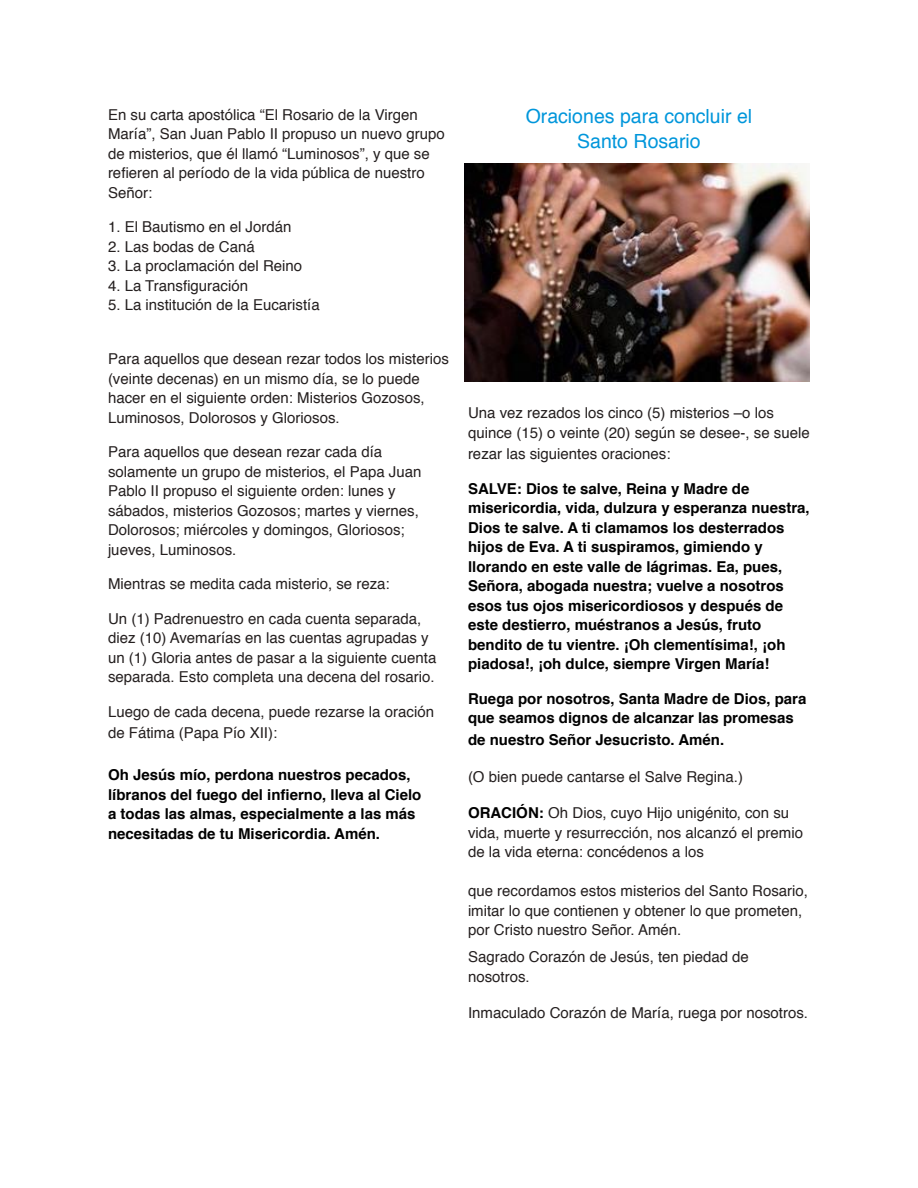
<style>
.page{position:relative;width:918px;height:1188px;background:#fff}
.page>*{position:absolute;margin:0;border:0;box-sizing:border-box;transform-origin:0 0}
.t1{font:19.5px/25.2px "Helvetica";color:#0096db;text-align:center}
.t2{font:15px/19.5px "Helvetica";color:#241f1f}
.t3{font:700 15px/19.5px "Helvetica";color:#000}
.s1{font-weight:700;color:#000}
</style>
<div class="page">
<img style="left:464px;top:164px;width:346px;height:218px">
<p class="t2" style="left:108px;top:105px;width:338px">En su carta apostólica “El Rosario de la Virgen María”, San Juan Pablo II propuso un nuevo grupo de misterios, que él llamó “Luminosos”, y que se refieren al período de la vida pública de nuestro Señor:</p>
<p class="t2" style="left:108px;top:218px;width:185px">1. El Bautismo en el Jordán</p>
<p class="t2" style="left:108px;top:237px;width:148px">2. Las bodas de Caná</p>
<p class="t2" style="left:108px;top:257px;width:196px">3. La proclamación del Reino</p>
<p class="t2" style="left:108px;top:276px;width:142px">4. La Transfiguración</p>
<p class="t2" style="left:108px;top:296px;width:213px">5. La institución de la Eucaristía</p>
<p class="t2" style="left:108px;top:350px;width:342px">Para aquellos que desean rezar todos los misterios (veinte decenas) en un mismo día, se lo puede hacer en el siguiente orden: Misterios Gozosos, Luminosos, Dolorosos y Gloriosos.</p>
<p class="t2" style="left:108px;top:443px;width:315px">Para aquellos que desean rezar cada día solamente un grupo de misterios, el Papa Juan Pablo II propuso el siguiente orden: lunes y sábados, misterios Gozosos; martes y viernes, Dolorosos; miércoles y domingos, Gloriosos; jueves, Luminosos.</p>
<p class="t2" style="left:108px;top:575px;width:283px">Mientras se medita cada misterio, se reza:</p>
<p class="t2" style="left:108px;top:609px;width:330px">Un (1) Padrenuestro en cada cuenta separada, diez (10) Avemarías en las cuentas agrupadas y un (1) Gloria antes de pasar a la siguiente cuenta separada. Esto completa una decena del rosario.</p>
<p class="t2" style="left:108px;top:701px;width:328px;line-height:21.6px">Luego de cada decena, puede rezarse la oración de Fátima (Papa Pío XII):</p>
<p class="t3" style="left:108px;top:766px;width:315px">Oh Jesús mío, perdona nuestros pecados, líbranos del fuego del infierno, lleva al Cielo a todas las almas, especialmente a las más necesitadas de tu Misericordia. Amén.</p>
<h1 class="t1" style="left:526px;top:105px;width:228px">Oraciones para concluir el<br>Santo Rosario</h1>
<p class="t2" style="left:468px;top:404px;width:343px">Una vez rezados los cinco (5) misterios –o los quince (15) o veinte (20) según se desee-, se suele</p>
<p class="t2" style="left:468px;top:445px;width:204px">rezar las siguientes oraciones:</p>
<p class="t3" style="left:468px;top:480px;width:343px">SALVE: Dios te salve, Reina y Madre de misericordia, vida, dulzura y esperanza nuestra, Dios te salve. A ti clamamos los desterrados hijos de Eva. A ti suspiramos, gimiendo y llorando en este valle de lágrimas. Ea, pues, Señora, abogada nuestra; vuelve a nosotros esos tus ojos misericordiosos y después de este destierro, muéstranos a Jesús, fruto bendito de tu vientre. ¡Oh clementísima!, ¡oh piadosa!, ¡oh dulce, siempre Virgen María!</p>
<p class="t3" style="left:468px;top:690px;width:340px">Ruega por nosotros, Santa Madre de Dios, para que seamos dignos de alcanzar las promesas</p>
<p class="t3" style="left:468px;top:731px;width:258px">de nuestro Señor Jesucristo. Amén.</p>
<p class="t2" style="left:468px;top:767px;width:277px">(O bien puede cantarse el Salve Regina.)</p>
<p class="t2" style="left:468px;top:804px;width:337px"><span class="s1">ORACIÓN:</span> Oh Dios, cuyo Hijo unigénito, con su vida, muerte y resurrección, nos alcanzó el premio de la vida eterna: concédenos a los</p>
<p class="t2" style="left:468px;top:882px;width:342px">que recordamos estos misterios del Santo Rosario, imitar lo que contienen y obtener lo que prometen, por Cristo nuestro Señor. Amén.</p>
<p class="t2" style="left:468px;top:948px;width:282px">Sagrado Corazón de Jesús, ten piedad de nosotros.</p>
<p class="t2" style="left:468px;top:1004px;width:342px">Inmaculado Corazón de María, ruega por nosotros.</p>
</div>
